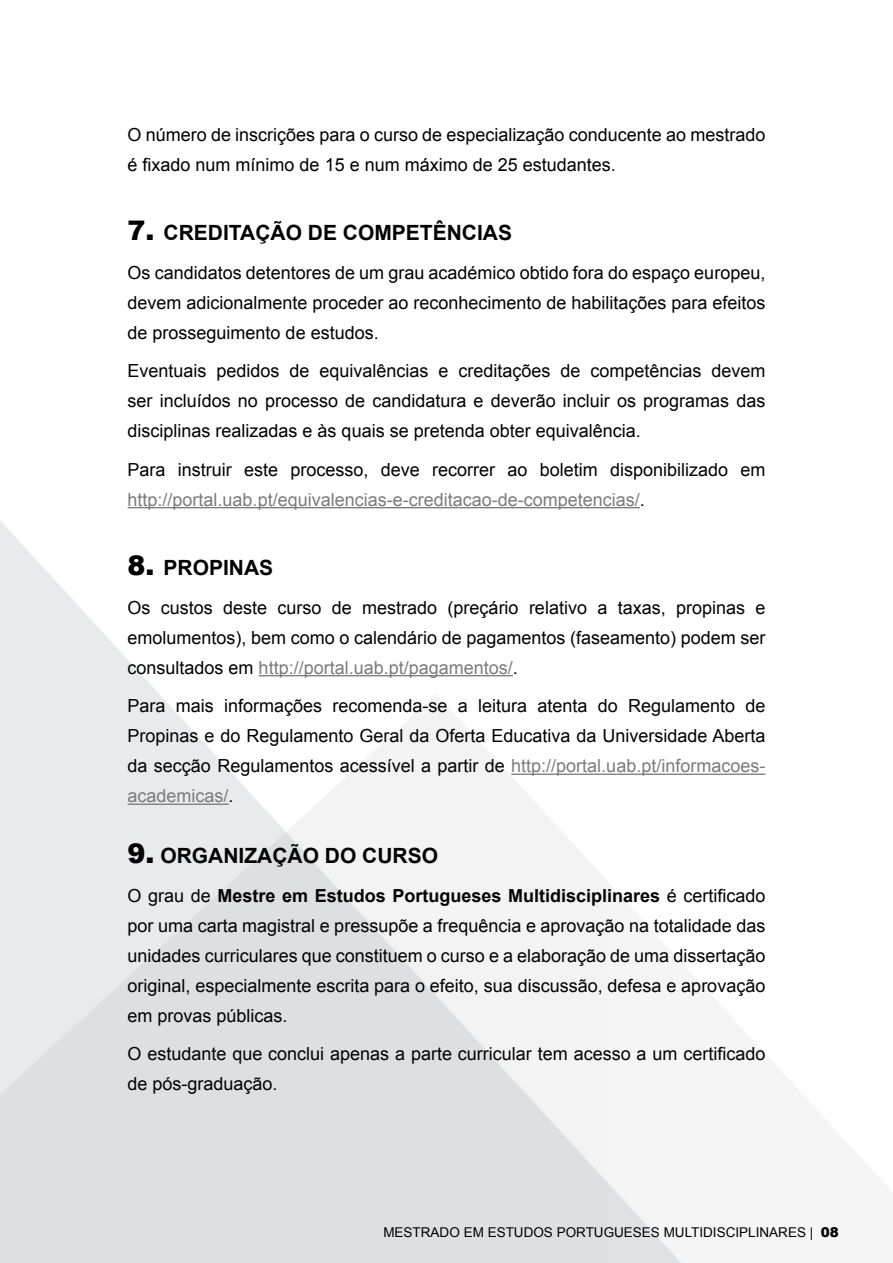
<style>
.page{position:relative;width:893px;height:1263px;background:#fff}
.page>*{position:absolute;margin:0;border:0;box-sizing:border-box;transform-origin:0 0}
.t1{font:700 21px "Arial";color:#020202}
.t2{font:18px/30px "Arial";color:#020202;text-align:justify}
.t3{font:13.5px "Arial";color:#000}
.s1{font-weight:900;font-size:27px}
.s2{color:#7b7b7b}
.s3{font-weight:700}
.s4{font-weight:900}
</style>
<div class="page">
<hr style="left:128px;top:507px;width:512px;height:1px;background:#7b7b7b">
<hr style="left:259px;top:675px;width:254px;height:1px;background:#7b7b7b">
<hr style="left:511px;top:773px;width:254px;height:2px;background:#7b7b7b">
<hr style="left:128px;top:803px;width:101px;height:2px;background:#7b7b7b">
<p class="t2" style="left:128px;top:120px;width:639px">O número de inscrições para o curso de especialização conducente ao mestrado é fixado num mínimo de 15 e num máximo de 25 estudantes.</p>
<p class="t1" style="left:128px;top:219px;width:386px"><span class="s1">7.</span> CREDITAÇÃO DE COMPETÊNCIAS</p>
<p class="t2" style="left:128px;top:258px;width:639px">Os candidatos detentores de um grau académico obtido fora do espaço europeu, devem adicionalmente proceder ao reconhecimento de habilitações para efeitos de prosseguimento de estudos.</p>
<p class="t2" style="left:128px;top:356px;width:639px">Eventuais pedidos de equivalências e creditações de competências devem ser incluídos no processo de candidatura e deverão incluir os programas das disciplinas realizadas e às quais se pretenda obter equivalência.</p>
<p class="t2" style="left:128px;top:455px;width:639px">Para instruir este processo, deve recorrer ao boletim disponibilizado em <span class="s2">http://portal.uab.pt/equivalencias-e-creditacao-de-competencias/</span>.</p>
<p class="t1" style="left:128px;top:554px;width:147px"><span class="s1">8.</span> PROPINAS</p>
<p class="t2" style="left:128px;top:593px;width:639px">Os custos deste curso de mestrado (preçário relativo a taxas, propinas e emolumentos), bem como o calendário de pagamentos (faseamento) podem ser consultados em <span class="s2">http://portal.uab.pt/pagamentos/</span>.</p>
<p class="t2" style="left:128px;top:691px;width:639px">Para mais informações recomenda-se a leitura atenta do Regulamento de Propinas e do Regulamento Geral da Oferta Educativa da Universidade Aberta da secção Regulamentos acessível a partir de <span class="s2">http://portal.uab.pt/informacoes&shy;academicas/</span>.</p>
<p class="t1" style="left:128px;top:842px;width:312px"><span class="s1">9.</span> ORGANIZAÇÃO DO CURSO</p>
<p class="t2" style="left:128px;top:881px;width:639px">O grau de <span class="s3">Mestre em Estudos Portugueses Multidisciplinares</span> é certificado por uma carta magistral e pressupõe a frequência e aprovação na totalidade das unidades curriculares que constituem o curso e a elaboração de uma dissertação original, especialmente escrita para o efeito, sua discussão, defesa e aprovação em provas públicas.</p>
<p class="t2" style="left:128px;top:1039px;width:639px">O estudante que conclui apenas a parte curricular tem acesso a um certificado de pós-graduação.</p>
<p class="t3" style="left:383px;top:1224px;width:457px">MESTRADO EM ESTUDOS PORTUGUESES MULTIDISCIPLINARES | <span class="s4">08</span></p>
</div>
